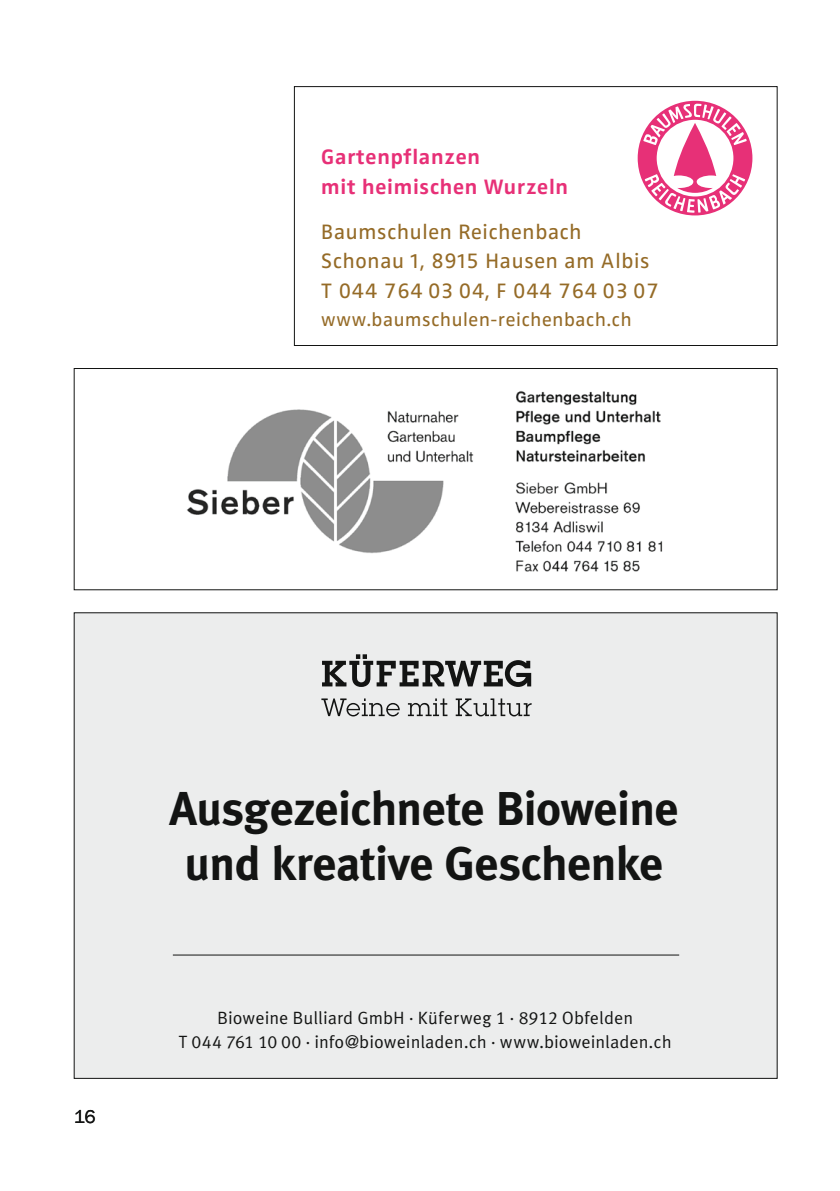
<style>
.page{position:relative;width:840px;height:1191px;background:#fff}
.page>*{position:absolute;margin:0;border:0;box-sizing:border-box;transform-origin:0 0}
.t1{font:700 47.4px/55.4px "Meta Korrespondenz";letter-spacing:-.01em;color:#131413;text-align:center}
.t2{font:21.6px/29.6px "Zwo OT";letter-spacing:.035em;color:#956b27}
.t3{font:700 21.6px/29.6px "Zwo OT";letter-spacing:.035em;color:#e73077}
.t4{font:19.6px "Zwo OT";letter-spacing:.035em;color:#956b27}
.t5{font:17.8px/23.8px "Meta Korrespondenz";color:#131413;text-align:center}
</style>
<div class="page">
<svg style="left:637px;top:100px;width:116px;height:116px"></svg>
<div style="left:294px;top:86px;width:483px;height:260px;border:1px solid #131413"></div>
<div style="left:74px;top:613px;width:702px;height:465px;background:#eceded"></div>
<hr style="left:173px;top:954px;width:505px;height:1px;background:#131413">
<svg style="left:321px;top:698px;width:210px;height:18px"></svg>
<svg style="left:322px;top:654px;width:209px;height:33px"></svg>
<img style="left:187px;top:391px;width:476px;height:181px">
<div style="left:74px;top:368px;width:703px;height:222px;border:1px solid #131413"></div>
<p class="t3" style="left:321px;top:142px;width:248px">Gartenpflanzen<br>mit heimischen Wurzeln</p>
<p class="t2" style="left:321px;top:217px;width:339px">Baumschulen Reichenbach<br>Schonau 1, 8915 Hausen am Albis<br>T 044 764 03 04, F 044 764 03 07</p>
<p class="t4" style="left:321px;top:308px;width:311px">www.baumschulen-reichenbach.ch</p>
<p class="t1" style="left:169px;top:780px;width:510px">Ausgezeichnete Bioweine und kreative Geschenke</p>
<p class="t5" style="left:178px;top:1005px;width:494px">Bioweine Bulliard GmbH · Küferweg 1 · 8912 Obfelden<br>T 044 761 10 00 · info@bioweinladen.ch · www.bioweinladen.ch</p>
</div>
